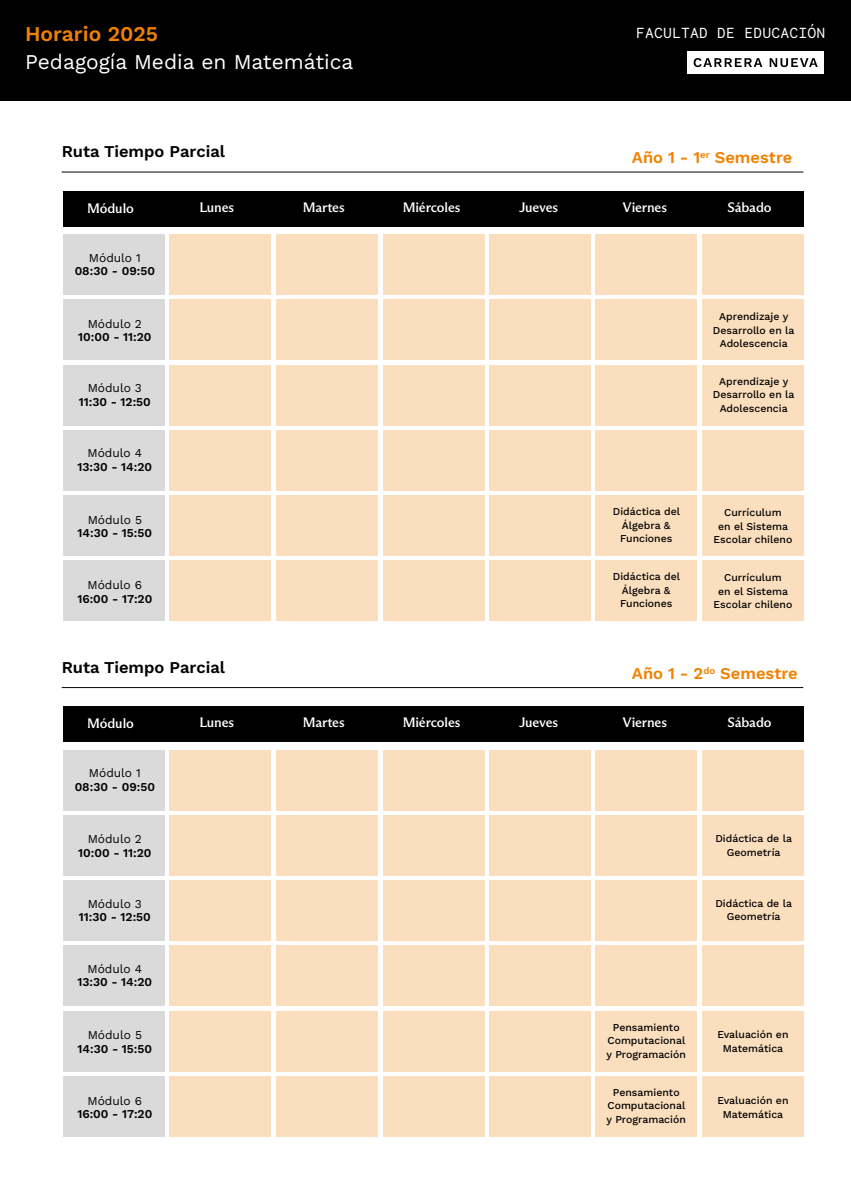
<style>
.page{position:relative;width:851px;height:1191px;background:#fff}
.page>*{position:absolute;margin:0;border:0;box-sizing:border-box;transform-origin:0 0}
.t1{font:21px "Work Sans";color:#fff}
.t2{font:21px "Work Sans";color:#f08100}
.t3{font:16.5px "Work Sans";color:#000}
.t4{font:16.5px "Work Sans";color:#f08100}
.t5{font:14.55px "Necto Mono";letter-spacing:.01em;color:#fff}
.t6{font:500 13.8px "ABC Arizona Flare";letter-spacing:-.01em;color:#fff}
.t7{font:12px/13.5px "Work Sans";color:#000;text-align:center}
.t8{font:10.5px/13.5px "Work Sans";color:#000;text-align:center}
</style>
<div class="page">
<div style="left:0;top:0;width:850px;height:100px;background:#000"></div>
<div style="left:686px;top:51px;width:137px;height:23px;background:#fff"></div>
<svg style="left:693px;top:58px;width:124px;height:9px"></svg>
<div style="left:63px;top:191px;width:740px;height:35px;background:#000"></div>
<div style="left:63px;top:234px;width:101px;height:61px;background:#dadada"></div>
<div style="left:276px;top:234px;width:102px;height:61px;background:#fbdebd"></div>
<div style="left:489px;top:234px;width:101px;height:61px;background:#fbdebd"></div>
<div style="left:702px;top:234px;width:101px;height:61px;background:#fbdebd"></div>
<div style="left:63px;top:299px;width:101px;height:61px;background:#dadada"></div>
<div style="left:276px;top:299px;width:102px;height:61px;background:#fbdebd"></div>
<div style="left:489px;top:299px;width:101px;height:61px;background:#fbdebd"></div>
<div style="left:702px;top:299px;width:101px;height:61px;background:#fbdebd"></div>
<div style="left:63px;top:365px;width:101px;height:60px;background:#dadada"></div>
<div style="left:276px;top:365px;width:102px;height:60px;background:#fbdebd"></div>
<div style="left:489px;top:365px;width:101px;height:60px;background:#fbdebd"></div>
<div style="left:702px;top:365px;width:101px;height:60px;background:#fbdebd"></div>
<div style="left:63px;top:430px;width:101px;height:60px;background:#dadada"></div>
<div style="left:276px;top:430px;width:102px;height:60px;background:#fbdebd"></div>
<div style="left:489px;top:430px;width:101px;height:60px;background:#fbdebd"></div>
<div style="left:702px;top:430px;width:101px;height:60px;background:#fbdebd"></div>
<div style="left:63px;top:495px;width:101px;height:61px;background:#dadada"></div>
<div style="left:276px;top:495px;width:102px;height:61px;background:#fbdebd"></div>
<div style="left:489px;top:495px;width:101px;height:61px;background:#fbdebd"></div>
<div style="left:702px;top:495px;width:101px;height:61px;background:#fbdebd"></div>
<div style="left:63px;top:560px;width:101px;height:61px;background:#dadada"></div>
<div style="left:276px;top:560px;width:102px;height:61px;background:#fbdebd"></div>
<div style="left:489px;top:560px;width:101px;height:61px;background:#fbdebd"></div>
<div style="left:702px;top:560px;width:101px;height:61px;background:#fbdebd"></div>
<div style="left:169px;top:234px;width:102px;height:61px;background:#fbdebd"></div>
<div style="left:383px;top:234px;width:101px;height:61px;background:#fbdebd"></div>
<div style="left:595px;top:234px;width:101px;height:61px;background:#fbdebd"></div>
<div style="left:169px;top:299px;width:102px;height:61px;background:#fbdebd"></div>
<div style="left:383px;top:299px;width:101px;height:61px;background:#fbdebd"></div>
<div style="left:595px;top:299px;width:101px;height:61px;background:#fbdebd"></div>
<div style="left:169px;top:365px;width:102px;height:60px;background:#fbdebd"></div>
<div style="left:383px;top:365px;width:101px;height:60px;background:#fbdebd"></div>
<div style="left:595px;top:365px;width:101px;height:60px;background:#fbdebd"></div>
<div style="left:169px;top:430px;width:102px;height:60px;background:#fbdebd"></div>
<div style="left:169px;top:495px;width:102px;height:61px;background:#fbdebd"></div>
<div style="left:169px;top:560px;width:102px;height:61px;background:#fbdebd"></div>
<div style="left:383px;top:430px;width:101px;height:60px;background:#fbdebd"></div>
<div style="left:383px;top:495px;width:101px;height:61px;background:#fbdebd"></div>
<div style="left:383px;top:560px;width:101px;height:61px;background:#fbdebd"></div>
<div style="left:595px;top:430px;width:101px;height:60px;background:#fbdebd"></div>
<div style="left:595px;top:495px;width:101px;height:61px;background:#fbdebd"></div>
<div style="left:595px;top:560px;width:101px;height:61px;background:#fbdebd"></div>
<hr style="left:62px;top:172px;width:741px;height:1px;background:#000">
<div style="left:63px;top:706px;width:740px;height:36px;background:#000"></div>
<div style="left:63px;top:750px;width:101px;height:60px;background:#dadada"></div>
<div style="left:276px;top:750px;width:102px;height:60px;background:#fbdebd"></div>
<div style="left:489px;top:750px;width:101px;height:60px;background:#fbdebd"></div>
<div style="left:702px;top:750px;width:101px;height:60px;background:#fbdebd"></div>
<div style="left:63px;top:815px;width:101px;height:60px;background:#dadada"></div>
<div style="left:276px;top:815px;width:102px;height:60px;background:#fbdebd"></div>
<div style="left:489px;top:815px;width:101px;height:60px;background:#fbdebd"></div>
<div style="left:702px;top:815px;width:101px;height:60px;background:#fbdebd"></div>
<div style="left:63px;top:880px;width:101px;height:61px;background:#dadada"></div>
<div style="left:276px;top:880px;width:102px;height:61px;background:#fbdebd"></div>
<div style="left:489px;top:880px;width:101px;height:61px;background:#fbdebd"></div>
<div style="left:702px;top:880px;width:101px;height:61px;background:#fbdebd"></div>
<div style="left:63px;top:945px;width:101px;height:61px;background:#dadada"></div>
<div style="left:276px;top:945px;width:102px;height:61px;background:#fbdebd"></div>
<div style="left:489px;top:945px;width:101px;height:61px;background:#fbdebd"></div>
<div style="left:702px;top:945px;width:101px;height:61px;background:#fbdebd"></div>
<div style="left:63px;top:1010px;width:101px;height:61px;background:#dadada"></div>
<div style="left:276px;top:1010px;width:102px;height:61px;background:#fbdebd"></div>
<div style="left:489px;top:1010px;width:101px;height:61px;background:#fbdebd"></div>
<div style="left:702px;top:1010px;width:101px;height:61px;background:#fbdebd"></div>
<div style="left:63px;top:1076px;width:101px;height:60px;background:#dadada"></div>
<div style="left:276px;top:1076px;width:102px;height:60px;background:#fbdebd"></div>
<div style="left:489px;top:1076px;width:101px;height:60px;background:#fbdebd"></div>
<div style="left:702px;top:1076px;width:101px;height:60px;background:#fbdebd"></div>
<div style="left:169px;top:750px;width:102px;height:60px;background:#fbdebd"></div>
<div style="left:383px;top:750px;width:101px;height:60px;background:#fbdebd"></div>
<div style="left:595px;top:750px;width:101px;height:60px;background:#fbdebd"></div>
<div style="left:169px;top:815px;width:102px;height:60px;background:#fbdebd"></div>
<div style="left:383px;top:815px;width:101px;height:60px;background:#fbdebd"></div>
<div style="left:595px;top:815px;width:101px;height:60px;background:#fbdebd"></div>
<div style="left:169px;top:880px;width:102px;height:61px;background:#fbdebd"></div>
<div style="left:383px;top:880px;width:101px;height:61px;background:#fbdebd"></div>
<div style="left:595px;top:880px;width:101px;height:61px;background:#fbdebd"></div>
<div style="left:169px;top:945px;width:102px;height:61px;background:#fbdebd"></div>
<div style="left:169px;top:1010px;width:102px;height:61px;background:#fbdebd"></div>
<div style="left:169px;top:1076px;width:102px;height:60px;background:#fbdebd"></div>
<div style="left:383px;top:945px;width:101px;height:61px;background:#fbdebd"></div>
<div style="left:383px;top:1010px;width:101px;height:61px;background:#fbdebd"></div>
<div style="left:383px;top:1076px;width:101px;height:60px;background:#fbdebd"></div>
<div style="left:595px;top:945px;width:101px;height:61px;background:#fbdebd"></div>
<div style="left:595px;top:1010px;width:101px;height:61px;background:#fbdebd"></div>
<div style="left:595px;top:1076px;width:101px;height:60px;background:#fbdebd"></div>
<hr style="left:62px;top:687px;width:741px;height:1px;background:#000">
<h1 class="t2" style="left:25px;top:18px;width:134px">Horario 2025</h1>
<h1 class="t1" style="left:25px;top:46px;width:330px">Pedagogía Media en Matemática</h1>
<h3 class="t5" style="left:636px;top:23px;width:191px">FACULTAD DE EDUCACIÓN</h3>
<h2 class="t3" style="left:62px;top:139px;width:165px">Ruta Tiempo Parcial</h2>
<h2 class="t4" style="left:632px;top:145px;width:162px">Año 1 - 1<sup>er</sup> Semestre</h2>
<h3 class="t6" style="left:87px;top:200px;width:48px">Módulo</h3>
<h3 class="t6" style="left:199px;top:199px;width:36px">Lunes</h3>
<h3 class="t6" style="left:302px;top:199px;width:43px">Martes</h3>
<h3 class="t6" style="left:402px;top:199px;width:59px">Miércoles</h3>
<h3 class="t6" style="left:519px;top:199px;width:41px">Jueves</h3>
<h3 class="t6" style="left:622px;top:199px;width:46px">Viernes</h3>
<h3 class="t6" style="left:727px;top:199px;width:46px">Sábado</h3>
<p class="t7" style="left:75px;top:250px;width:82px">Módulo 1<br>08:30 - 09:50</p>
<p class="t7" style="left:78px;top:316px;width:75px">Módulo 2<br>10:00 - 11:20</p>
<p class="t7" style="left:79px;top:381px;width:74px">Módulo 3<br>11:30 - 12:50</p>
<p class="t7" style="left:77px;top:446px;width:76px">Módulo 4<br>13:30 - 14:20</p>
<p class="t7" style="left:78px;top:512px;width:76px">Módulo 5<br>14:30 - 15:50</p>
<p class="t7" style="left:77px;top:578px;width:76px">Módulo 6<br>16:00 - 17:20</p>
<h2 class="t3" style="left:62px;top:654px;width:165px">Ruta Tiempo Parcial</h2>
<p class="t8" style="left:712px;top:309px;width:83px">Aprendizaje y<br>Desarrollo en la<br>Adolescencia</p>
<p class="t8" style="left:712px;top:374px;width:83px">Aprendizaje y<br>Desarrollo en la<br>Adolescencia</p>
<p class="t8" style="left:612px;top:504px;width:69px">Didáctica del<br>Álgebra &amp;<br>Funciones</p>
<p class="t8" style="left:612px;top:569px;width:69px">Didáctica del<br>Álgebra &amp;<br>Funciones</p>
<p class="t8" style="left:713px;top:505px;width:80px">Currículum<br>en el Sistema<br>Escolar chileno</p>
<p class="t8" style="left:713px;top:570px;width:80px">Currículum<br>en el Sistema<br>Escolar chileno</p>
<h2 class="t4" style="left:632px;top:661px;width:167px">Año 1 - 2<sup>do</sup> Semestre</h2>
<h3 class="t6" style="left:87px;top:715px;width:48px">Módulo</h3>
<h3 class="t6" style="left:199px;top:714px;width:36px">Lunes</h3>
<h3 class="t6" style="left:302px;top:714px;width:43px">Martes</h3>
<h3 class="t6" style="left:402px;top:714px;width:59px">Miércoles</h3>
<h3 class="t6" style="left:519px;top:714px;width:41px">Jueves</h3>
<h3 class="t6" style="left:622px;top:714px;width:46px">Viernes</h3>
<h3 class="t6" style="left:727px;top:714px;width:46px">Sábado</h3>
<p class="t7" style="left:75px;top:766px;width:82px">Módulo 1<br>08:30 - 09:50</p>
<p class="t7" style="left:78px;top:832px;width:75px">Módulo 2<br>10:00 - 11:20</p>
<p class="t7" style="left:79px;top:896px;width:74px">Módulo 3<br>11:30 - 12:50</p>
<p class="t7" style="left:77px;top:961px;width:76px">Módulo 4<br>13:30 - 14:20</p>
<p class="t7" style="left:78px;top:1027px;width:76px">Módulo 5<br>14:30 - 15:50</p>
<p class="t7" style="left:77px;top:1093px;width:76px">Módulo 6<br>16:00 - 17:20</p>
<p class="t8" style="left:715px;top:831px;width:78px">Didáctica de la<br>Geometría</p>
<p class="t8" style="left:715px;top:896px;width:78px">Didáctica de la<br>Geometría</p>
<p class="t8" style="left:606px;top:1019px;width:81px">Pensamiento<br>Computacional y Programación</p>
<p class="t8" style="left:606px;top:1085px;width:81px">Pensamiento<br>Computacional y Programación</p>
<p class="t8" style="left:717px;top:1027px;width:73px">Evaluación en<br>Matemática</p>
<p class="t8" style="left:717px;top:1093px;width:73px">Evaluación en<br>Matemática</p>
</div>
